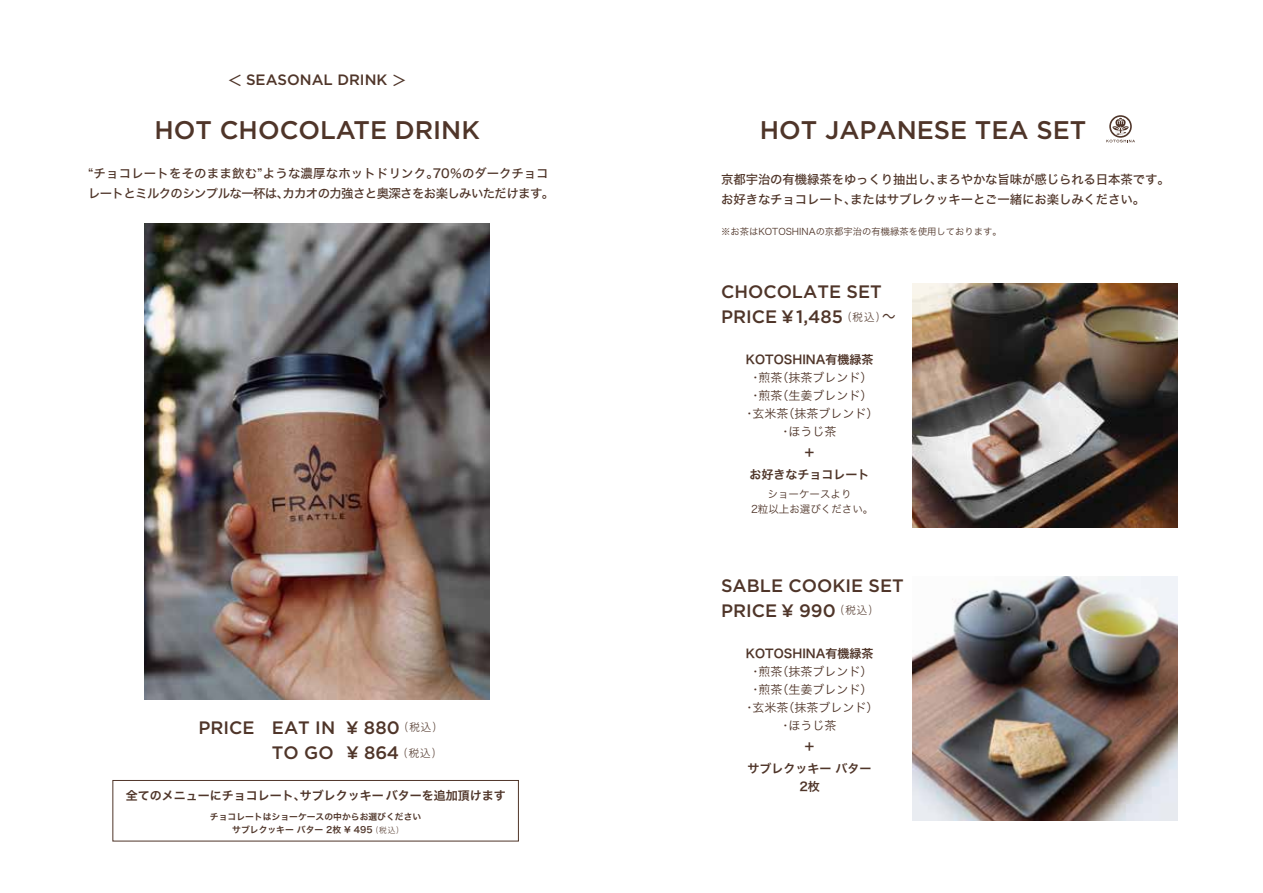
<style>
.page{position:relative;width:1263px;height:893px;background:#fff}
.page>*{position:absolute;margin:0;border:0;box-sizing:border-box;transform-origin:0 0}
.t1{font:500 25.5px "Gotham";color:#4f3529}
.t2{font:500 18px/25.5px "Gotham";color:#4f3529;text-align:right}
.t3{font:500 15px "Gotham";color:#4f3529}
.t4{font:12.45px/20.1px "Hira Kaku Std N W5";letter-spacing:-.05em;color:#4f3529}
.t5{font:12.45px/20.1px "Hira Kaku Std N W5";letter-spacing:-.01em;color:#4f3529}
.t6{font:12px/18px "Hira Kaku Pro W6";color:#4f3529;text-align:center}
.t7{font:12px/18px "Hira Kaku Pro W3";color:#4f3529;text-align:center}
.t8{font:10.5px/15px "Hira Kaku Pro W3";color:#4f3529;text-align:center}
.t9{font:9.3px "Hira Kaku Pro W3";color:#4f3529}
.t10{font:8.85px/13.2px "Hira Kaku Pro W6";color:#4f3529;text-align:center}
.s1{font-family:"Koz Go Pr 6 N"}
.s2{font-family:"Axis Std";font-weight:300;font-size:10.5px}
.s3{font-family:"Axis Std";font-weight:300;font-size:7.65px}
.s4{font-family:"Koz Go Pr 6 N";font-weight:400}
</style>
<div class="page">
<div style="left:112px;top:780px;width:407px;height:61px;border:1px solid #4f3529"></div>
<img style="left:913px;top:577px;width:264px;height:244px">
<img style="left:913px;top:283px;width:264px;height:244px">
<svg style="left:1106px;top:115px;width:29px;height:27px"></svg>
<img style="left:145px;top:223px;width:344px;height:476px">
<p class="t3" style="left:228px;top:70px;width:181px"><span class="s1">＜</span> SEASONAL DRINK <span class="s1">＞</span></p>
<h1 class="t1" style="left:155px;top:113px;width:327px">HOT CHOCOLATE DRINK</h1>
<p class="t4" style="left:88px;top:163px;width:468px">“チョコレートをそのまま飲む”ような濃厚なホットドリンク。70％のダークチョコレートとミルクのシンプルな一杯は、カカオの力強さと奥深さをお楽しみいただけます。</p>
<p class="t2" style="left:198px;top:714px;width:246px">PRICE EAT IN ¥ 880<span class="s2">（税込）<br></span>TO GO ¥ 864<span class="s2">（税込）</span></p>
<p class="t6" style="left:126px;top:786px;width:382px">全てのメニューにチョコレート、サブレクッキーバターを追加頂けます</p>
<p class="t10" style="left:210px;top:810px;width:213px">チョコレートはショーケースの中からお選びくださいサブレクッキー バター 2枚 ¥ 495<span class="s3">（税込）</span></p>
<h1 class="t1" style="left:760px;top:113px;width:328px">HOT JAPANESE TEA SET</h1>
<p class="t5" style="left:721px;top:169px;width:450px">京都宇治の有機緑茶をゆっくり抽出し、まろやかな旨味が感じられる日本茶です。お好きなチョコレート、またはサブレクッキーとご一緒にお楽しみください。</p>
<p class="t9" style="left:721px;top:223px;width:282px">※お茶はKOTOSHINAの京都宇治の有機緑茶を使用しております。</p>
<p class="t2" style="left:721px;top:279px;width:162px">CHOCOLATE SET</p>
<p class="t2" style="left:721px;top:303px;width:176px">PRICE ¥1,485<span class="s2">（税込）</span><span class="s4">～</span></p>
<p class="t6" style="left:746px;top:350px;width:129px">KOTOSHINA有機緑茶</p>
<p class="t7" style="left:744px;top:368px;width:136px">・煎茶（抹茶ブレンド）・煎茶（生姜ブレンド）・玄米茶（抹茶ブレンド）・ほうじ茶</p>
<p class="t6" style="left:750px;top:465px;width:121px">お好きなチョコレート</p>
<p class="t8" style="left:751px;top:486px;width:124px">ショーケースより<br>2粒以上お選びください。</p>
<p class="t6" style="left:804px;top:443px;width:13px">＋</p>
<p class="t2" style="left:721px;top:573px;width:184px">SABLE COOKIE SET</p>
<p class="t2" style="left:721px;top:597px;width:159px">PRICE ¥ 990<span class="s2">（税込）</span></p>
<p class="t6" style="left:746px;top:644px;width:129px">KOTOSHINA有機緑茶</p>
<p class="t7" style="left:744px;top:662px;width:136px">・煎茶（抹茶ブレンド）・煎茶（生姜ブレンド）・玄米茶（抹茶ブレンド）・ほうじ茶</p>
<p class="t6" style="left:748px;top:759px;width:125px">サブレクッキー バター<br>2枚</p>
<p class="t6" style="left:804px;top:736px;width:13px">＋</p>
</div>
